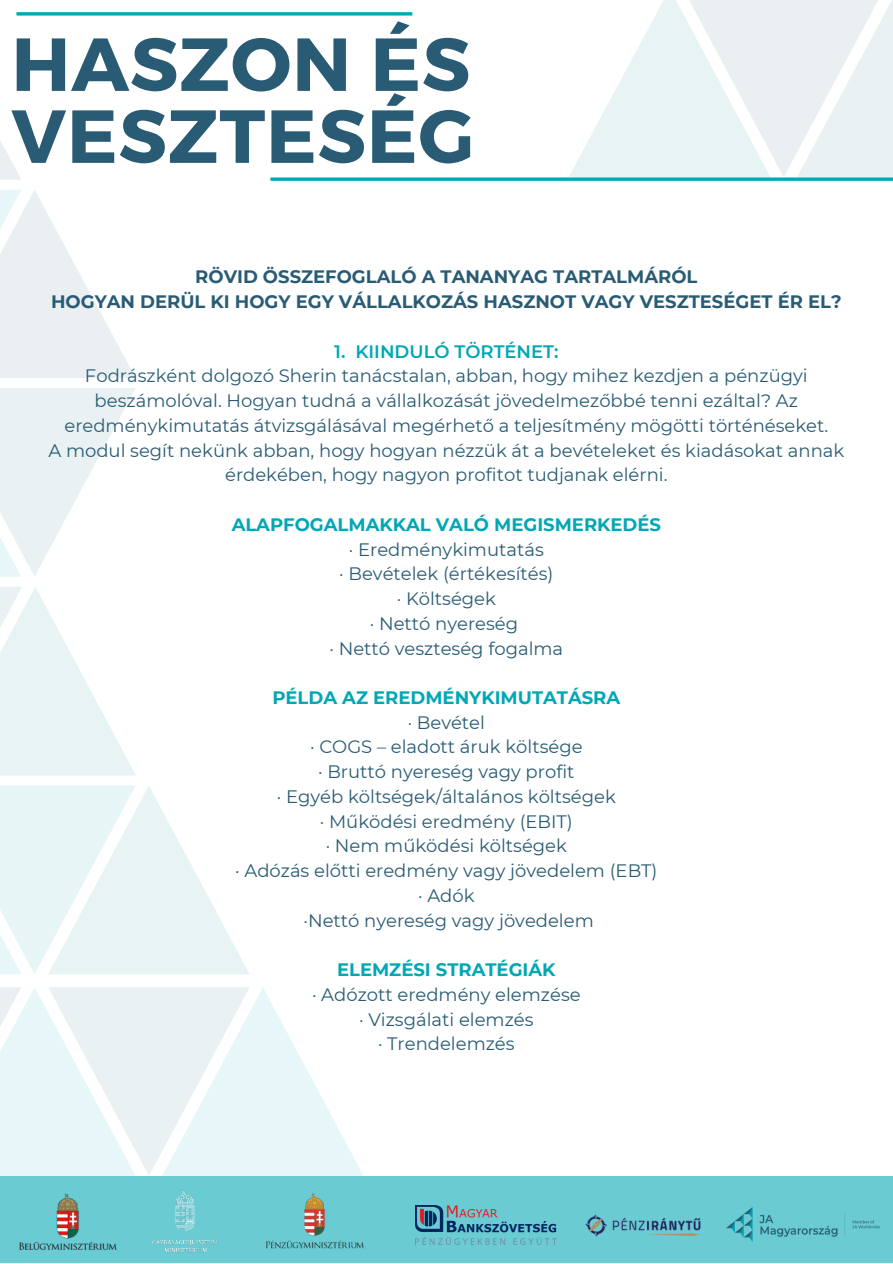
<style>
.page{position:relative;width:893px;height:1264px;background:#fff}
.page>*{position:absolute;margin:0;border:0;box-sizing:border-box;transform-origin:0 0}
.t1{font:700 75px/72px "Montserrat";letter-spacing:.015em;color:#295c74}
.t2{font:18px/24.8px "Montserrat";color:#295c74;text-align:center}
.t3{font:700 18px/24.8px "Montserrat";color:#295c74;text-align:center}
.t4{font:700 18px "Montserrat";color:#00a7b5}
.t5{font:600 18px "Montserrat";color:#00a7b5}
</style>
<div class="page">
<svg style="left:21px;top:12px;width:391px;height:4px;background:#27b4c0"></svg>
<svg style="left:270px;top:177px;width:622px;height:4px;background:#27b4bf"></svg>
<div style="left:0;top:1175px;width:892px;height:87px;background:#6acbd3"></div>
<img style="left:17px;top:1175px;width:102px;height:75px">
<img style="left:152px;top:1191px;width:66px;height:62px">
<img style="left:585px;top:1214px;width:116px;height:23px">
<img style="left:726px;top:1207px;width:153px;height:33px">
<img style="left:416px;top:1205px;width:140px;height:39px">
<img style="left:266px;top:1192px;width:98px;height:57px">
<svg style="left:0;top:12px;width:21px;height:168px"></svg>
<svg style="left:0;top:190px;width:135px;height:188px"></svg>
<svg style="left:0;top:785px;width:249px;height:189px"></svg>
<svg style="left:0;top:987px;width:363px;height:188px"></svg>
<svg style="left:0;top:388px;width:135px;height:189px"></svg>
<svg style="left:0;top:587px;width:136px;height:188px"></svg>
<svg style="left:569px;top:0;width:323px;height:177px"></svg>
<h1 class="t1" style="left:11px;top:24px;width:464px">HASZON ÉS<br>VESZTESÉG</h1>
<p class="t3" style="left:51px;top:264px;width:792px">RÖVID ÖSSZEFOGLALÓ A TANANYAG TARTALMÁRÓL<br>HOGYAN DERÜL KI HOGY EGY VÁLLALKOZÁS HASZNOT VAGY VESZTESÉGET ÉR EL?</p>
<p class="t5" style="left:334px;top:340px;width:226px">1. KIINDULÓ TÖRTÉNET:</p>
<p class="t2" style="left:48px;top:363px;width:797px">Fodrászként dolgozó Sherin tanácstalan, abban, hogy mihez kezdjen a pénzügyi beszámolóval. Hogyan tudná a vállalkozását jövedelmezőbbé tenni ezáltal? Az eredménykimutatás átvizsgálásával megérhető a teljesítmény mögötti történéseket.<br>A modul segít nekünk abban, hogy hogyan nézzük át a bevételeket és kiadásokat annak érdekében, hogy nagyon profitot tudjanak elérni.</p>
<p class="t4" style="left:232px;top:513px;width:431px">ALAPFOGALMAKKAL VALÓ MEGISMERKEDÉS</p>
<p class="t2" style="left:329px;top:536px;width:235px">· Eredménykimutatás<br>· Bevételek (értékesítés)<br>· Költségek<br>· Nettó nyereség<br>· Nettó veszteség fogalma</p>
<p class="t4" style="left:272px;top:686px;width:349px">PÉLDA AZ EREDMÉNYKIMUTATÁSRA</p>
<p class="t2" style="left:235px;top:710px;width:424px">· Bevétel<br>· COGS – eladott áruk költsége<br>· Bruttó nyereség vagy profit<br>· Egyéb költségek/általános költségek<br>· Működési eredmény (EBIT)<br>· Nem működési költségek<br>· Adózás előtti eredmény vagy jövedelem (EBT) · Adók<br>·Nettó nyereség vagy jövedelem</p>
<p class="t4" style="left:337px;top:958px;width:220px">ELEMZÉSI STRATÉGIÁK</p>
<p class="t2" style="left:312px;top:982px;width:270px">· Adózott eredmény elemzése · Vizsgálati elemzés<br>· Trendelemzés</p>
</div>
